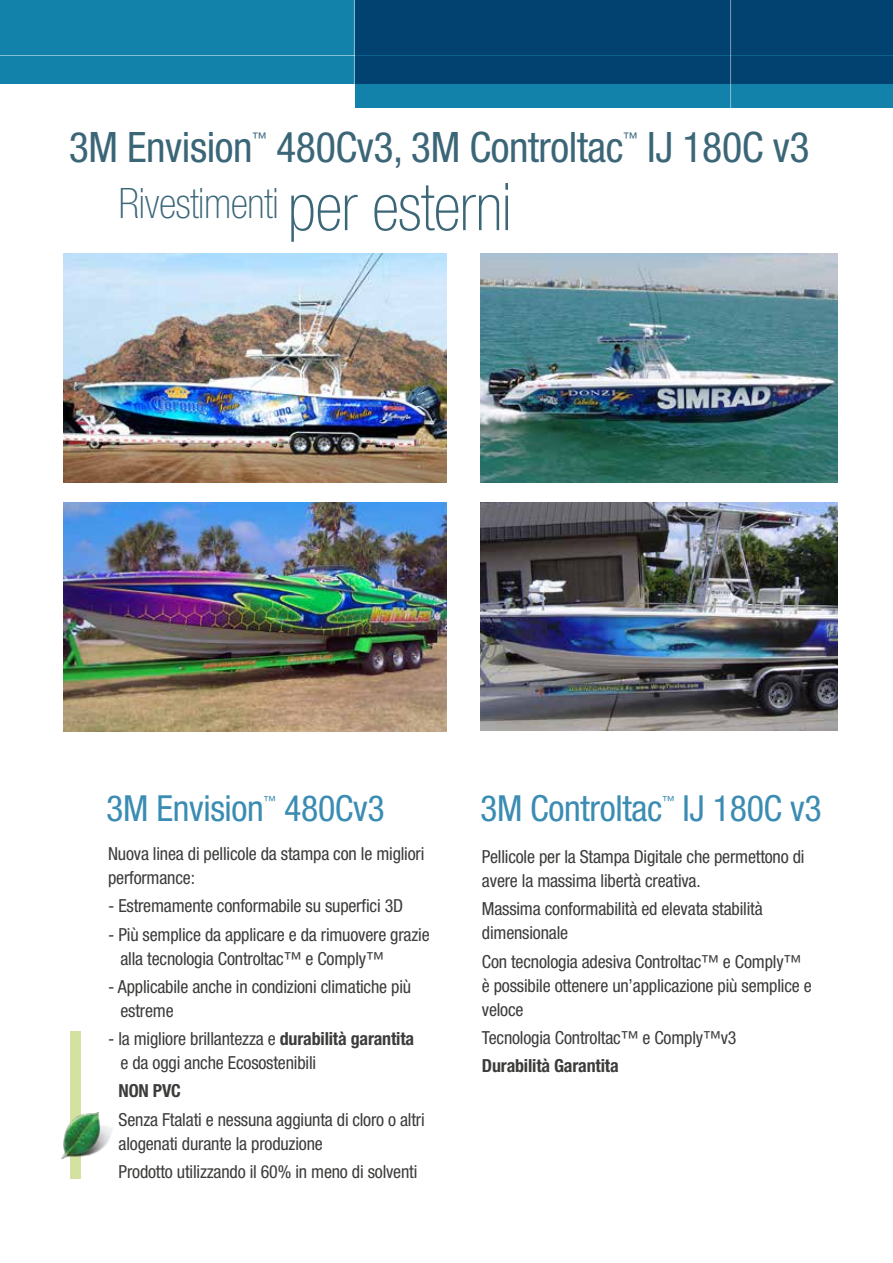
<style>
.page{position:relative;width:893px;height:1263px;background:#fff}
.page>*{position:absolute;margin:0;border:0;box-sizing:border-box;transform-origin:0 0}
.t1{font:condensed 42px "Helvetica Neue";letter-spacing:-.01em;color:#3b6678}
.t2{font:100 condensed 42px "Helvetica Neue";letter-spacing:-.01em;color:#3b6678}
.t3{font:condensed 36px "Helvetica Neue";letter-spacing:-.01em;color:#3b8cb3}
.t4{font:condensed 18px/24px "Helvetica Neue";letter-spacing:-.01em;color:#3c3c3b}
.t5{font:700 condensed 18px "Helvetica Neue";letter-spacing:-.01em;color:#3c3c3b}
.t6{font:condensed 14.7px "Helvetica Neue";color:#3b6678}
.t7{font:condensed 12.6px "Helvetica Neue";color:#3b8cb3}
.s1{font-size:66px}
.s2{font-weight:700}
</style>
<div class="page">
<div style="left:70px;top:1031px;width:11px;height:148px;background:#d3e2a1"></div>
<img style="left:61px;top:1112px;width:51px;height:47px">
<div style="left:0;top:0;width:354px;height:84px;background:#1282aa"></div>
<hr style="left:0;top:55px;width:893px;height:1px;background:#fff">
<svg style="left:355px;top:0;width:538px;height:108px;background:#04507d"></svg>
<hr style="left:730px;top:0;width:1px;height:156px;background:#fff">
<img style="left:64px;top:502px;width:382px;height:229px">
<img style="left:64px;top:254px;width:382px;height:229px">
<img style="left:480px;top:253px;width:358px;height:230px">
<img style="left:480px;top:502px;width:358px;height:228px">
<h1 class="t1" style="left:69px;top:122px;width:185px">3M Envision</h1>
<p class="t6" style="left:252px;top:129px;width:16px">™</p>
<h1 class="t1" style="left:276px;top:122px;width:349px">480Cv3, 3M Controltac</h1>
<p class="t6" style="left:623px;top:129px;width:16px">™</p>
<h1 class="t1" style="left:647px;top:122px;width:164px">IJ 180C v3</h1>
<h1 class="t2" style="left:118px;top:180px;width:395px">Rivestimenti <span class="s1">per esterni</span></h1>
<h2 class="t3" style="left:106px;top:788px;width:159px">3M Envision</h2>
<h2 class="t3" style="left:683px;top:788px;width:141px">IJ 180C v3</h2>
<p class="t7" style="left:264px;top:793px;width:14px">™</p>
<h2 class="t3" style="left:284px;top:788px;width:102px">480Cv3</h2>
<h2 class="t3" style="left:480px;top:788px;width:184px">3M Controltac</h2>
<p class="t7" style="left:662px;top:793px;width:14px">™</p>
<p class="t4" style="left:108px;top:841px;width:318px">Nuova linea di pellicole da stampa con le migliori performance:</p>
<p class="t4" style="left:108px;top:894px;width:297px">- Estremamente conformabile su superfici 3D</p>
<p class="t4" style="left:120px;top:922px;width:311px;text-indent:-12px">- Più semplice da applicare e da rimuovere grazie alla tecnologia Controltac™ e Comply™</p>
<p class="t4" style="left:120px;top:974px;width:292px;text-indent:-12px">- Applicabile anche in condizioni climatiche più estreme</p>
<p class="t4" style="left:120px;top:1026px;width:295px;text-indent:-12px">- la migliore brillantezza e <span class="s2">durabilità garantita </span>e da oggi anche Ecosostenibili</p>
<p class="t5" style="left:119px;top:1080px;width:64px">NON PVC</p>
<p class="t4" style="left:119px;top:1107px;width:308px">Senza Ftalati e nessuna aggiunta di cloro o altri alogenati durante la produzione</p>
<p class="t4" style="left:119px;top:1159px;width:300px">Prodotto utilizzando il 60% in meno di solventi</p>
<p class="t4" style="left:482px;top:844px;width:324px">Pellicole per la Stampa Digitale che permettono di avere la massima libertà creativa.</p>
<p class="t4" style="left:482px;top:897px;width:282px">Massima conformabilità ed elevata stabilità dimensionale</p>
<p class="t4" style="left:482px;top:949px;width:331px">Con tecnologia adesiva Controltac™ e Comply™ è possibile ottenere un’applicazione più semplice e veloce</p>
<p class="t4" style="left:482px;top:1025px;width:256px">Tecnologia Controltac™ e Comply™v3</p>
<p class="t5" style="left:482px;top:1055px;width:138px">Durabilità Garantita</p>
</div>
